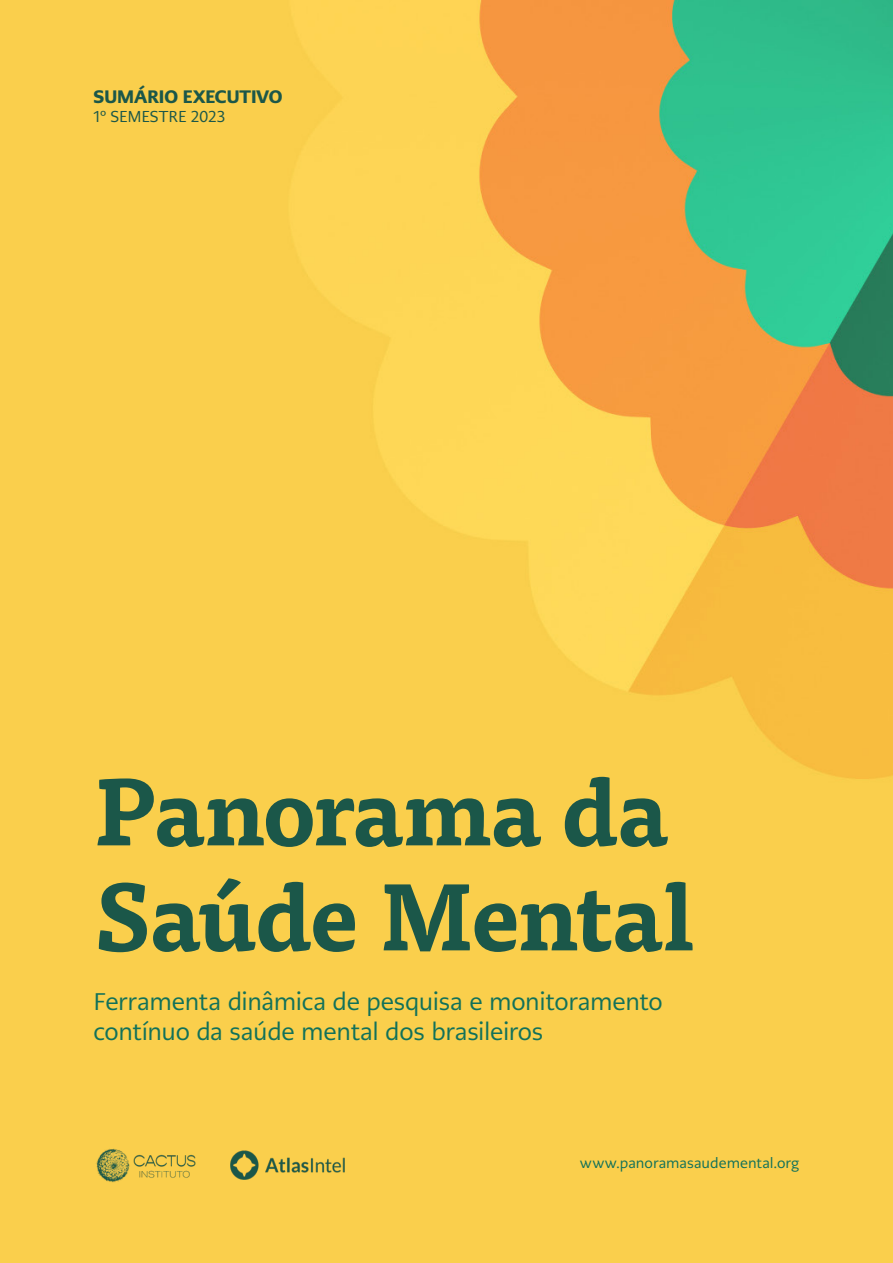
<style>
.page{position:relative;width:893px;height:1263px;background:#fff}
.page>*{position:absolute;margin:0;border:0;box-sizing:border-box;transform-origin:0 0}
.H0{font:700 93px/105px "Tisa Pro";letter-spacing:-.015em;color:#1b5749}
.t1{font:24px/30px "PMN Caecilia Sans Text";letter-spacing:-.015em;color:#11715a}
.t2{font:900 18px "PMN Caecilia Sans Text";color:#1b5749}
.t3{font:15.75px "PMN Caecilia Sans Text";letter-spacing:-.015em;color:#1b5749}
.t4{font:14.25px "PMN Caecilia Sans Text";color:#11715a}
</style>
<div class="page">
<img style="left:0;top:0;width:893px;height:1263px">
<img style="left:225px;top:1147px;width:126px;height:36px">
<img style="left:95px;top:1147px;width:101px;height:36px">
<h4 class="t2" style="left:94px;top:84px;width:190px">SUMÁRIO EXECUTIVO</h4>
<h4 class="t3" style="left:94px;top:106px;width:133px">1º SEMESTRE 2023</h4>
<p class="H0" style="left:94px;top:755px;width:603px">Panorama da<br>Saúde Mental</p>
<h4 class="t1" style="left:94px;top:987px;width:571px">Ferramenta dinâmica de pesquisa e monitoramento contínuo da saúde mental dos brasileiros</h4>
<h4 class="t4" style="left:580px;top:1154px;width:221px">www.panoramasaudemental.org</h4>
</div>
